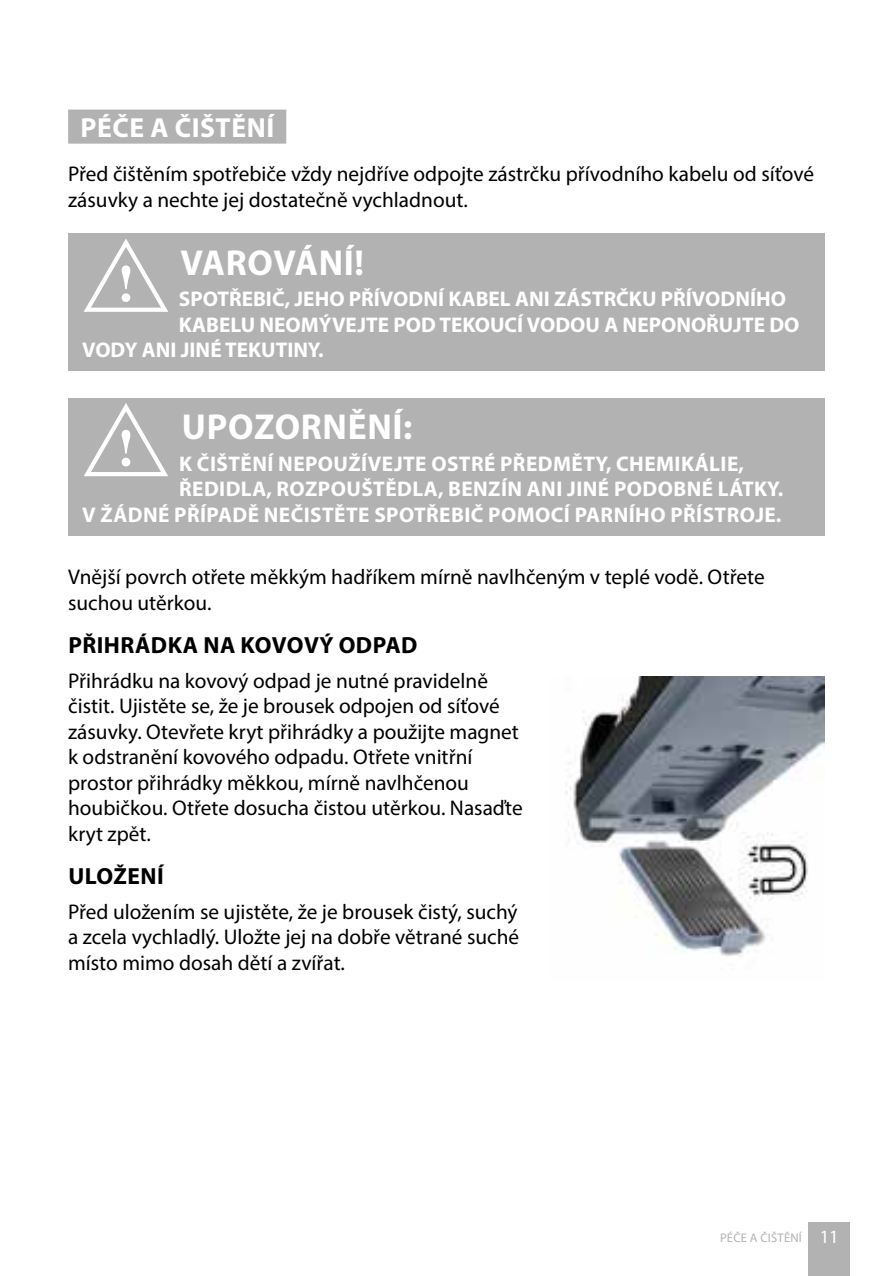
<style>
.page{position:relative;width:893px;height:1276px;background:#fff}
.page>*{position:absolute;margin:0;border:0;box-sizing:border-box;transform-origin:0 0}
.t1{font:700 36.3px "Myriad Pro";letter-spacing:.02em;color:#fff}
.t2{font:700 27.6px "Myriad Pro";letter-spacing:.02em;color:#fff}
.t3{font:700 23.4px "Myriad Pro";letter-spacing:.02em;color:#000}
.t4{font:21.3px/25.5px "Myriad Pro";color:#000}
.t5{font:700 21.3px "Myriad Pro";letter-spacing:.02em;color:#fff}
.t6{font:700 21.3px "Myriad Pro";color:#fff}
.t7{font:12.6px "Myriad Pro";letter-spacing:.02em;color:#b2b2b2}
.s1{font-size:18.6px;color:#fff}
</style>
<div class="page">
<div style="left:809px;top:1222px;width:41px;height:54px;background:#b2b2b2"></div>
<div style="left:68px;top:110px;width:218px;height:34px;background:#b2b2b2"></div>
<div style="left:68px;top:234px;width:757px;height:137px;background:#b2b2b2"></div>
<svg style="left:84px;top:239px;width:84px;height:73px"></svg>
<div style="left:68px;top:398px;width:757px;height:137px;background:#b2b2b2"></div>
<svg style="left:84px;top:403px;width:84px;height:74px"></svg>
<img style="left:565px;top:676px;width:260px;height:280px">
<p class="t2" style="left:80px;top:110px;width:195px">PÉČE A ČIŠTĚNÍ</p>
<p class="t4" style="left:68px;top:161px;width:747px">Před čištěním spotřebiče vždy nejdříve odpojte zástrčku přívodního kabelu od síťové zásuvky a nechte jej dostatečně vychladnout.</p>
<h1 class="t1" style="left:181px;top:239px;width:185px">VAROVÁNÍ!</h1>
<p class="t6" style="left:179px;top:285px;width:609px">SPOTŘEBIČ, JEHO PŘÍVODNÍ KABEL ANI ZÁSTRČKU PŘÍVODNÍHO</p>
<p class="t6" style="left:179px;top:311px;width:622px">KABELU NEOMÝVEJTE POD TEKOUCÍ VODOU A NEPONOŘUJTE DO</p>
<p class="t6" style="left:82px;top:336px;width:243px">VODY ANI JINÉ TEKUTINY.</p>
<h1 class="t1" style="left:182px;top:403px;width:232px">UPOZORNĚNÍ:</h1>
<p class="t5" style="left:179px;top:449px;width:566px">K ČIŠTĚNÍ NEPOUŽÍVEJTE OSTRÉ PŘEDMĚTY, CHEMIKÁLIE,</p>
<p class="t5" style="left:179px;top:475px;width:606px">ŘEDIDLA, ROZPOUŠTĚDLA, BENZÍN ANI JINÉ PODOBNÉ LÁTKY.</p>
<p class="t5" style="left:82px;top:501px;width:701px">V ŽÁDNÉ PŘÍPADĚ NEČISTĚTE SPOTŘEBIČ POMOCÍ PARNÍHO PŘÍSTROJE.</p>
<p class="t4" style="left:68px;top:564px;width:698px">Vnější povrch otřete měkkým hadříkem mírně navlhčeným v teplé vodě. Otřete suchou utěrkou.</p>
<p class="t3" style="left:68px;top:630px;width:351px">PŘIHRÁDKA NA KOVOVÝ ODPAD</p>
<p class="t4" style="left:68px;top:667px;width:456px">Přihrádku na kovový odpad je nutné pravidelně čistit. Ujistěte se, že je brousek odpojen od síťové zásuvky. Otevřete kryt přihrádky a použijte magnet k odstranění kovového odpadu. Otřete vnitřní prostor přihrádky měkkou, mírně navlhčenou houbičkou. Otřete dosucha čistou utěrkou. Nasaďte kryt zpět.</p>
<p class="t3" style="left:68px;top:861px;width:97px">ULOŽENÍ</p>
<p class="t4" style="left:68px;top:898px;width:453px;text-align:justify">Před uložením se ujistěte, že je brousek čistý, suchý a zcela vychladlý. Uložte jej na dobře větrané suché místo mimo dosah dětí a zvířat.</p>
<p class="t7" style="left:720px;top:1230px;width:120px">PÉČE A ČIŠTĚNÍ <span class="s1">11</span></p>
</div>
